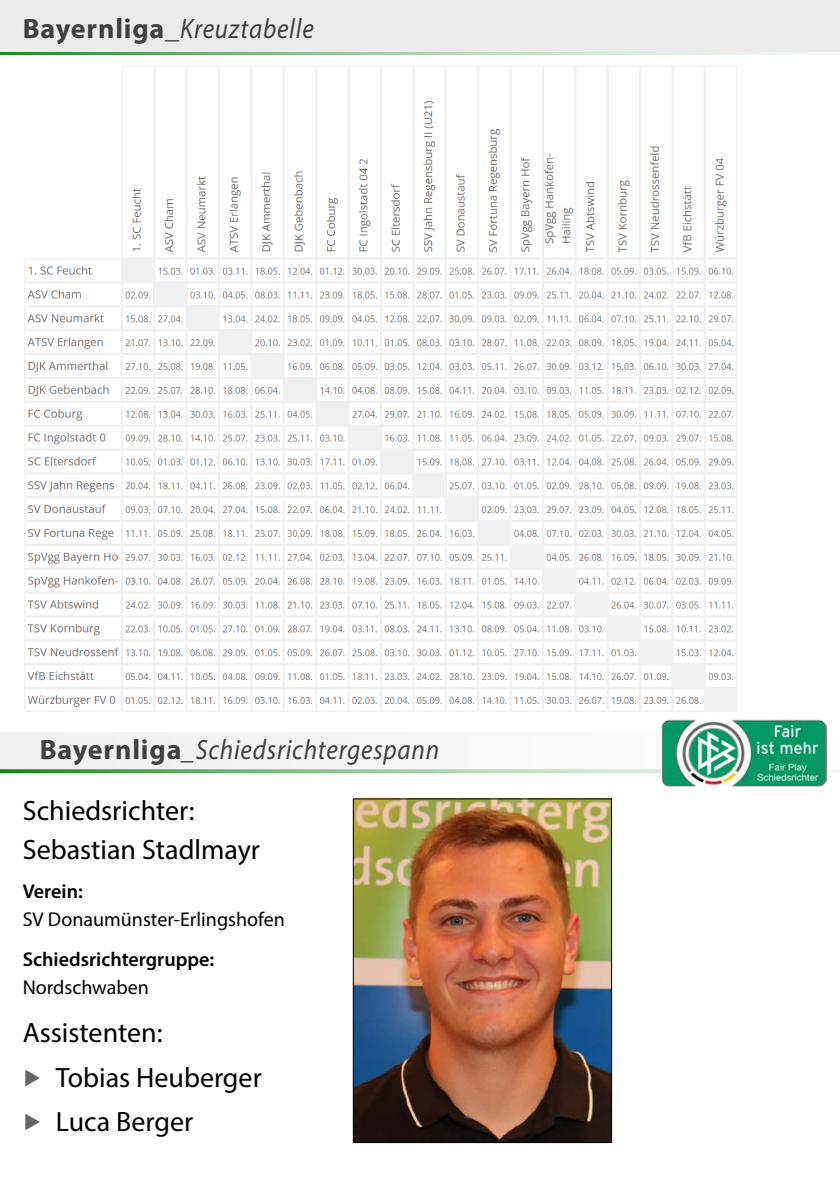
<style>
.page{position:relative;width:840px;height:1191px;background:#fff}
.page>*{position:absolute;margin:0;border:0;box-sizing:border-box;transform-origin:0 0}
.t1{font:28px/45px "Myriad Pro";color:#000}
.t2{font:italic 28px "Myriad Pro";letter-spacing:.03em;color:#413f3f;scale:.9 1}
.t3{font:20px "Myriad Pro";color:#000}
.t4{font:600 20px "Myriad Pro";color:#000}
.s1{font-weight:700;font-style:normal}
</style>
<div class="page">
<svg style="left:0;top:51px;width:839px;height:4px;background:#b3d3b5"></svg>
<div style="left:0;top:0;width:839px;height:51px;background:#ebebec"></div>
<img style="left:355px;top:800px;width:254px;height:340px">
<div style="left:353px;top:798px;width:258px;height:344px;border:1px solid #000"></div>
<img style="left:24px;top:66px;width:713px;height:646px">
<svg style="left:0;top:769px;width:839px;height:4px;background:#90c394"></svg>
<div style="left:0;top:732px;width:839px;height:37px;background:#f5f5f6"></div>
<img style="left:661px;top:719px;width:165px;height:67px">
<p class="t2" style="left:23px;top:11px;width:325px"><span class="s1">Bayernliga_</span>Kreuztabelle</p>
<p class="t2" style="left:40px;top:732px;width:445px"><span class="s1">Bayernliga</span>_Schiedsrichtergespann</p>
<p class="t1" style="left:23px;top:790px;width:239px;line-height:39.2px">Schiedsrichter:<br>Sebastian Stadlmayr</p>
<p class="t4" style="left:23px;top:879px;width:62px">Verein:</p>
<p class="t3" style="left:23px;top:907px;width:264px">SV Donaumünster-Erlingshofen</p>
<p class="t4" style="left:23px;top:946px;width:193px">Schiedsrichtergruppe:</p>
<p class="t3" style="left:23px;top:974px;width:128px">Nordschwaben</p>
<p class="t1" style="left:56px;top:1009px;width:207px;text-indent:-33px">Assistenten:<br>Tobias Heuberger<br>Luca Berger</p>
</div>
